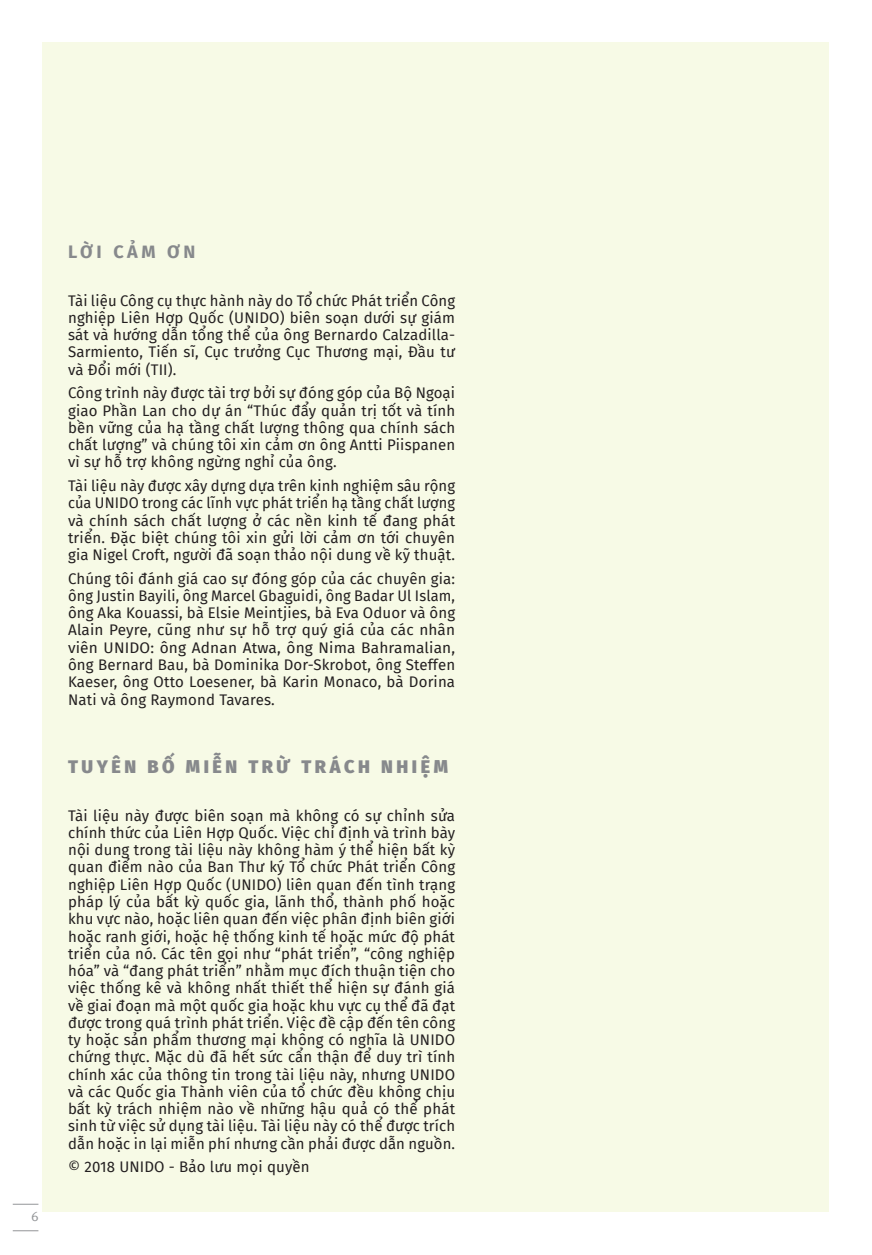
<style>
.page{position:relative;width:872px;height:1255px;background:#fff}
.page>*{position:absolute;margin:0;border:0;box-sizing:border-box;transform-origin:0 0}
.t1{font:900 18px "Fira Sans";letter-spacing:.2em;color:#87898c}
.t2{font:700 18px "Fira Sans";letter-spacing:.2em;color:#87898c}
.t3{font:15px/17.2px "Fira Sans";letter-spacing:.01em;color:#231f20;text-align:justify}
.t4{font:13.5px "Meta Pro";color:#939598}
</style>
<div class="page">
<svg style="left:13px;top:1230px;width:25px;height:1px"></svg>
<svg style="left:13px;top:1203px;width:25px;height:1px"></svg>
<div style="left:43px;top:43px;width:786px;height:1169px;background:#f7fae6"></div>
<p class="t4" style="left:31px;top:1207px;width:9px">6</p>
<p class="t2" style="left:68px;top:237px;width:129px">LỜI CẢM ƠN</p>
<p class="t3" style="left:68px;top:291px;width:388px">Tài liệu Công cụ thực hành này do Tổ chức Phát triển Công nghiệp Liên Hợp Quốc (UNIDO) biên soạn dưới sự giám sát và hướng dẫn tổng thể của ông Bernardo Calzadilla-Sarmiento, Tiến sĩ, Cục trưởng Cục Thương mại, Đầu tư và Đổi mới (TII).</p>
<p class="t3" style="left:68px;top:384px;width:388px">Công trình này được tài trợ bởi sự đóng góp của Bộ Ngoại giao Phần Lan cho dự án “Thúc đẩy quản trị tốt và tính bền vững của hạ tầng chất lượng thông qua chính sách chất lượng” và chúng tôi xin cảm ơn ông Antti Piispanen vì sự hỗ trợ không ngừng nghỉ của ông.</p>
<p class="t3" style="left:68px;top:477px;width:388px">Tài liệu này được xây dựng dựa trên kinh nghiệm sâu rộng của UNIDO trong các lĩnh vực phát triển hạ tầng chất lượng và chính sách chất lượng ở các nền kinh tế đang phát triển. Đặc biệt chúng tôi xin gửi lời cảm ơn tới chuyên gia Nigel Croft, người đã soạn thảo nội dung về kỹ thuật.</p>
<p class="t3" style="left:68px;top:569px;width:388px">Chúng tôi đánh giá cao sự đóng góp của các chuyên gia: ông Justin Bayili, ông Marcel Gbaguidi, ông Badar Ul Islam, ông Aka Kouassi, bà Elsie Meintjies, bà Eva Oduor và ông Alain Peyre, cũng như sự hỗ trợ quý giá của các nhân viên UNIDO: ông Adnan Atwa, ông Nima Bahramalian, ông Bernard Bau, bà Dominika Dor-Skrobot, ông Steffen Kaeser, ông Otto Loesener, bà Karin Monaco, bà Dorina Nati và ông Raymond Tavares.</p>
<p class="t1" style="left:68px;top:751px;width:381px">TUYÊN BỐ MIỄN TRỪ TRÁCH NHIỆM</p>
<p class="t3" style="left:68px;top:806px;width:388px">Tài liệu này được biên soạn mà không có sự chỉnh sửa chính thức của Liên Hợp Quốc. Việc chỉ định và trình bày nội dung trong tài liệu này không hàm ý thể hiện bất kỳ quan điểm nào của Ban Thư ký Tổ chức Phát triển Công nghiệp Liên Hợp Quốc (UNIDO) liên quan đến tình trạng pháp lý của bất kỳ quốc gia, lãnh thổ, thành phố hoặc khu vực nào, hoặc liên quan đến việc phân định biên giới hoặc ranh giới, hoặc hệ thống kinh tế hoặc mức độ phát triển của nó. Các tên gọi như “phát triển”, “công nghiệp hóa” và “đang phát triển” nhằm mục đích thuận tiện cho việc thống kê và không nhất thiết thể hiện sự đánh giá về giai đoạn mà một quốc gia hoặc khu vực cụ thể đã đạt được trong quá trình phát triển. Việc đề cập đến tên công ty hoặc sản phẩm thương mại không có nghĩa là UNIDO chứng thực. Mặc dù đã hết sức cẩn thận để duy trì tính chính xác của thông tin trong tài liệu này, nhưng UNIDO và các Quốc gia Thành viên của tổ chức đều không chịu bất kỳ trách nhiệm nào về những hậu quả có thể phát sinh từ việc sử dụng tài liệu. Tài liệu này có thể được trích dẫn hoặc in lại miễn phí nhưng cần phải được dẫn nguồn.</p>
<p class="t3" style="left:68px;top:1157px;width:243px">© 2018 UNIDO - Bảo lưu mọi quyền</p>
</div>
